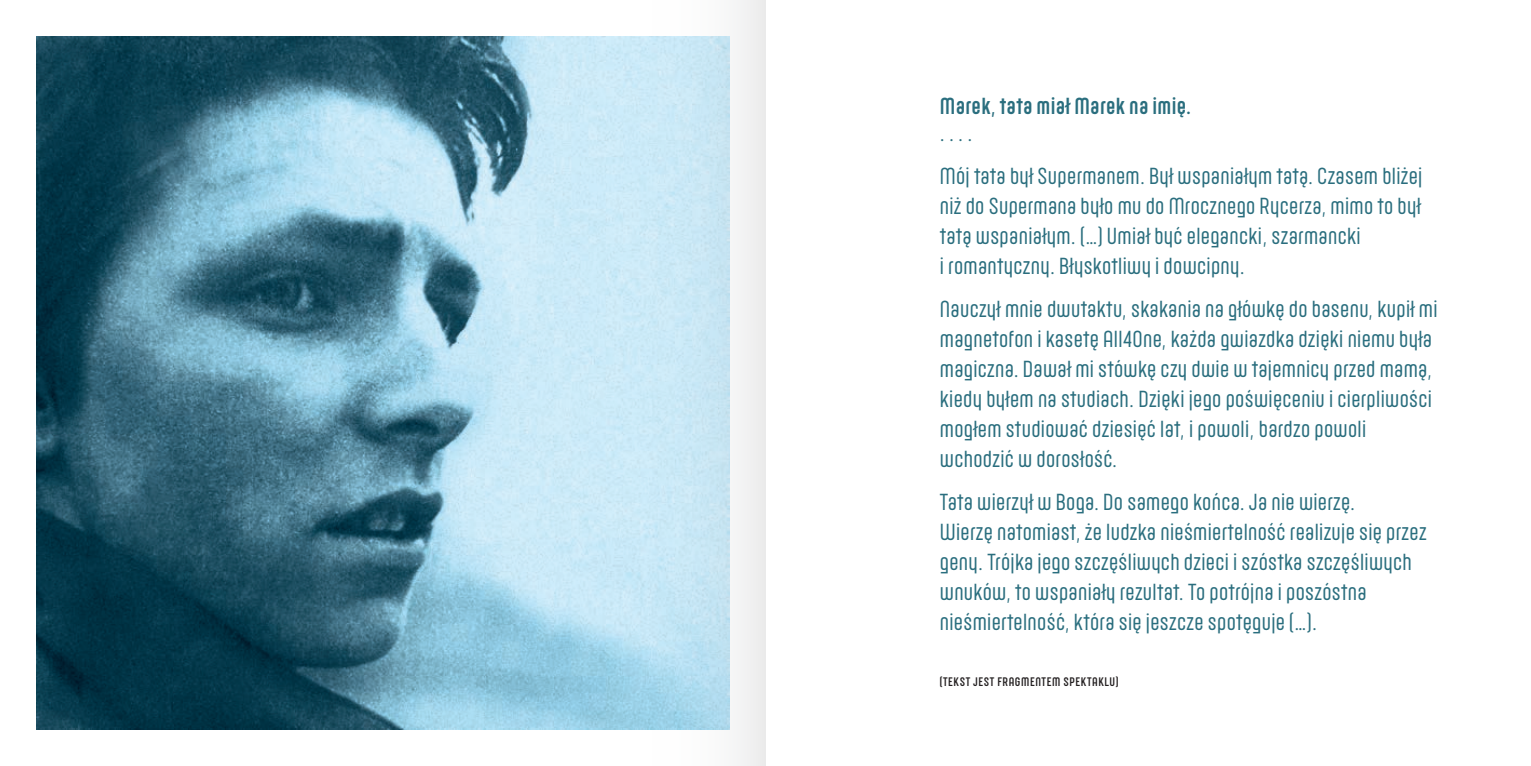
<style>
.page{position:relative;width:1531px;height:766px;background:#fff}
.page>*{position:absolute;margin:0;border:0;box-sizing:border-box;transform-origin:0 0}
.t1{font:500 22.5px/30px "Joost";letter-spacing:.015em;color:#2a6e7e}
.t2{font:700 22.5px "Joost";letter-spacing:.015em;color:#2a6e7e}
.t3{font:700 12px "Joost";letter-spacing:.05em;color:#231f20}
</style>
<div class="page">
<img style="left:36px;top:36px;width:602px;height:693px">
<svg style="left:638px;top:0;width:127px;height:765px"></svg>
<p class="t2" style="left:940px;top:91px;width:253px">Marek, tata miał Marek na imię.</p>
<p class="t1" style="left:940px;top:111px;width:484px;line-height:42.8px">. . . .<br>Mój tata był Supermanem. Był wspaniałym tatą. Czasem bliżej</p>
<p class="t1" style="left:940px;top:190px;width:482px">niż do Supermana było mu do Mrocznego Rycerza, mimo to był tatą wspaniałym. (…) Umiał być elegancki, szarmancki<br>i romantyczny. Błyskotliwy i dowcipny.</p>
<p class="t1" style="left:940px;top:293px;width:499px">Nauczył mnie dwutaktu, skakania na główkę do basenu, kupił mi magnetofon i kasetę All4One, każda gwiazdka dzięki niemu była magiczna. Dawał mi stówkę czy dwie w tajemnicy przed mamą, kiedy byłem na studiach. Dzięki jego poświęceniu i cierpliwości mogłem studiować dziesięć lat, i powoli, bardzo powoli wchodzić w dorosłość.</p>
<p class="t1" style="left:940px;top:486px;width:488px">Tata wierzył w Boga. Do samego końca. Ja nie wierzę.<br>Wierzę natomiast, że ludzka nieśmiertelność realizuje się przez geny. Trójka jego szczęśliwych dzieci i szóstka szczęśliwych wnuków, to wspaniały rezultat. To potrójna i poszóstna nieśmiertelność, która się jeszcze spotęguje (…).</p>
<p class="t3" style="left:940px;top:673px;width:180px">(TEKST JEST FRAGMENTEM SPEKTAKLU)</p>
</div>
